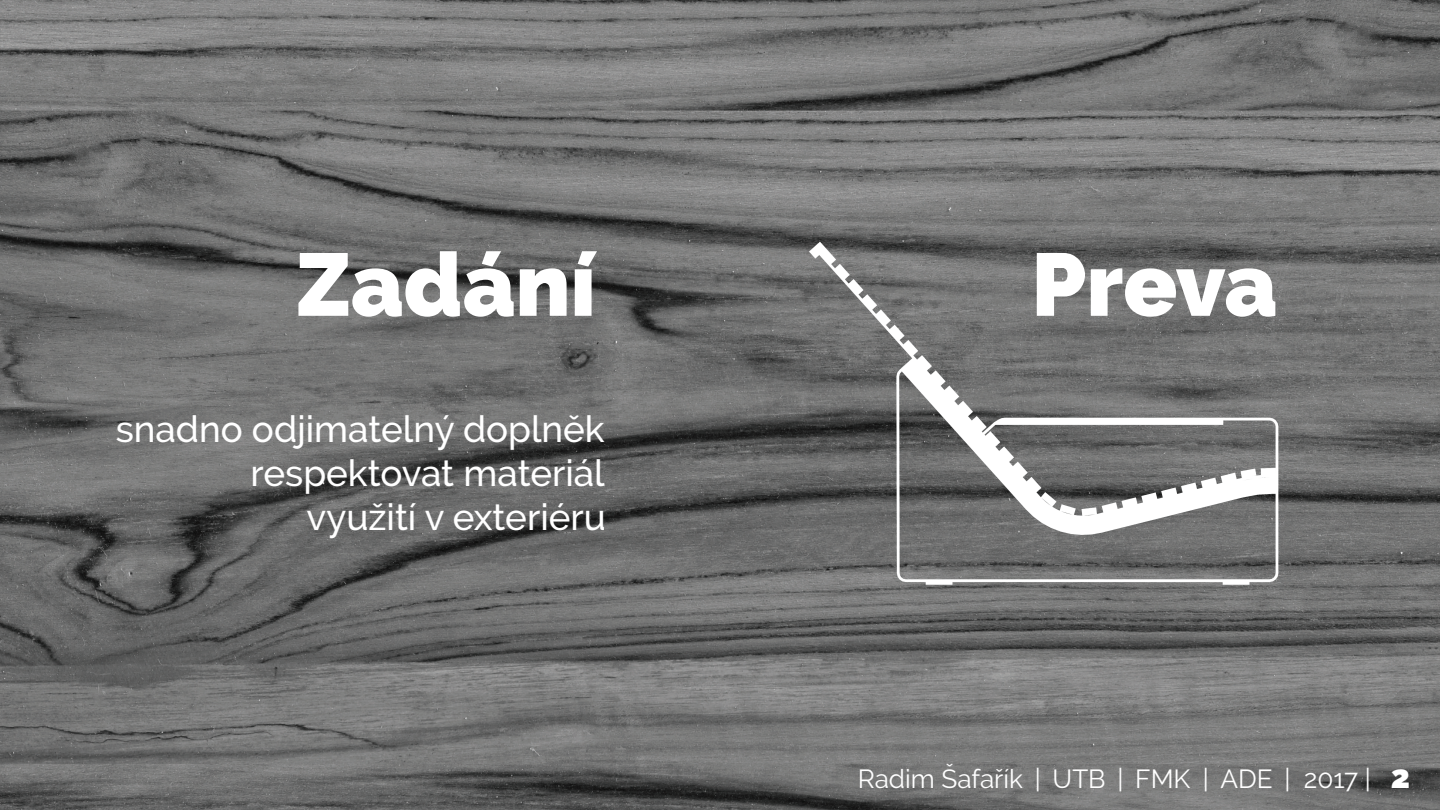
<style>
.page{position:relative;width:1440px;height:810px;background:#fff}
.page>*{position:absolute;margin:0;border:0;box-sizing:border-box;transform-origin:0 0}
.t1{font:900 88.5px "Raleway";color:#fff}
.t2{font:500 36.75px/44.1px "Raleway";color:#fff;text-align:right}
.t3{font:26.17px "Raleway";color:#fff}
.s1{font-weight:900;font-size:32.25px}
</style>
<div class="page">
<img style="left:0;top:0;width:1440px;height:810px">
<img style="left:383px;top:186px;width:1057px;height:476px">
<h1 class="t1" style="left:296px;top:233px;width:301px">Zadání</h1>
<h1 class="t1" style="left:1031px;top:233px;width:247px">Preva</h1>
<p class="t2" style="left:116px;top:407px;width:492px">snadno odjimatelný doplněk respektovat materiál<br>využití v exteriéru</p>
<p class="t3" style="left:858px;top:764px;width:554px">Radim Šafařík | UTB | FMK | ADE | 2017 | <span class="s1">2</span></p>
</div>
